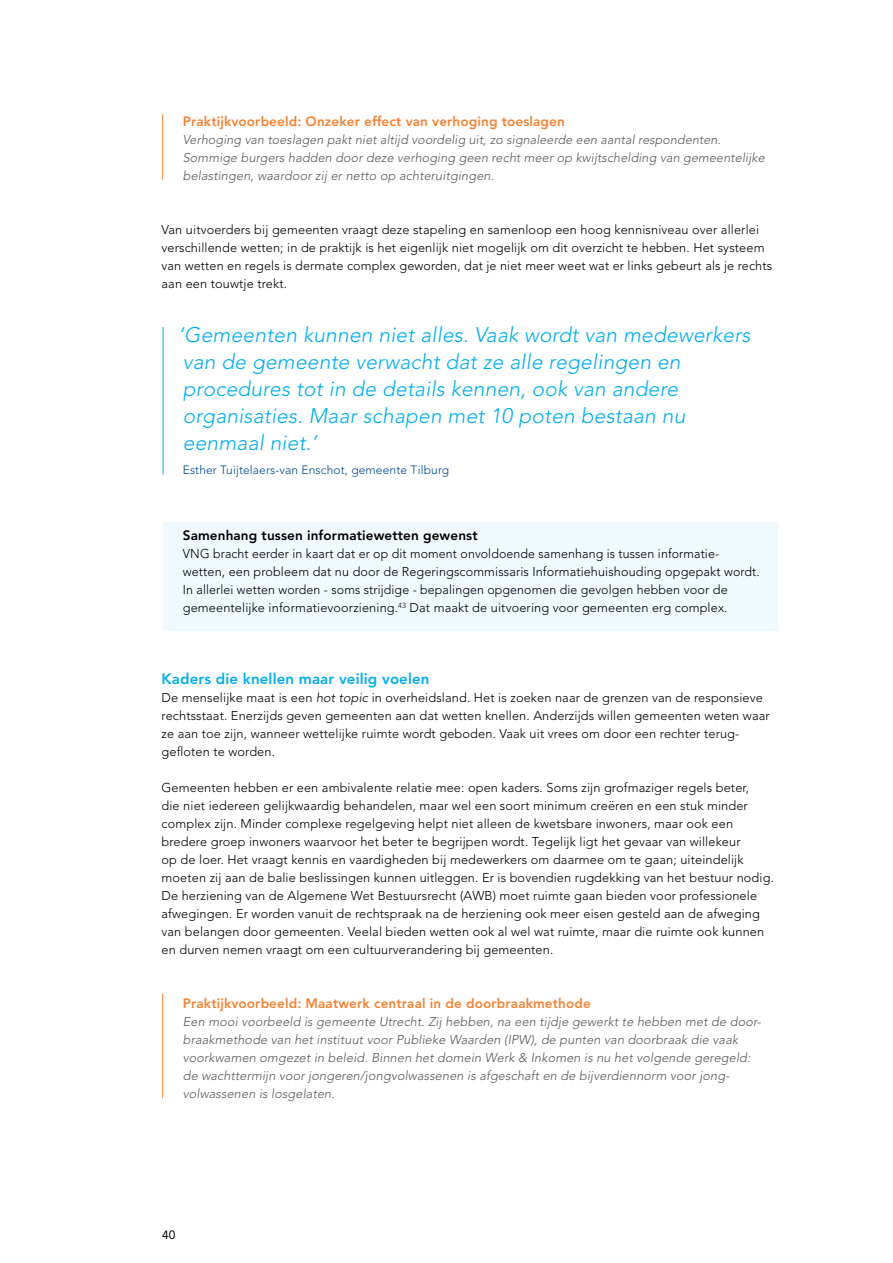
<style>
.page{position:relative;width:893px;height:1263px;background:#fff}
.page>*{position:absolute;margin:0;border:0;box-sizing:border-box;transform-origin:0 0}
.t1{font:italic 300 21px/27px "Avenir LT Std";letter-spacing:.01em;color:#00aeef}
._2__paragraaf___sub{font:800 15px "Avenir LT Std";letter-spacing:.01em;color:#00aeef}
._2__praktijkvoorbeeld___kop{font:800 13.5px "Avenir LT Std";letter-spacing:.01em;color:#f58232}
._2__praktijkvoorbeeld___kop-2{font:800 13.5px "Avenir LT Std";letter-spacing:.01em;color:#000}
.Body{font:300 12.75px/18px "Avenir LT Std";letter-spacing:.01em;color:#000}
.body_praktijkvoorbeeld{font:italic 300 12.75px/18px "Avenir LT Std";letter-spacing:.01em;color:#58595b}
.body_praktijkvoorbeeld-2{font:300 12.75px/18px "Avenir LT Std";letter-spacing:.01em;color:#000}
.Qoute_eigenaar{font:300 12px "Avenir LT Std";letter-spacing:.01em;color:#004a8f}
.t2{font:12px "Avenir LT Std";color:#000}
.s1{font-style:italic}
</style>
<div class="page">
<div style="left:163px;top:522px;width:615px;height:108px;background:#eff9fe"></div>
<hr style="left:163px;top:327px;width:1px;height:148px;background:#00aeef">
<hr style="left:162px;top:114px;width:1px;height:66px;background:#f58232">
<hr style="left:162px;top:993px;width:1px;height:105px;background:#f58232">
<p class="_2__praktijkvoorbeeld___kop" style="left:183px;top:113px;width:384px">Praktijkvoorbeeld: Onzeker effect van verhoging toeslagen</p>
<p class="body_praktijkvoorbeeld" style="left:183px;top:131px;width:583px">Verhoging van toeslagen pakt niet altijd voordelig uit, zo signaleerde een aantal respondenten.<br>Sommige burgers hadden door deze verhoging geen recht meer op kwijtschelding van gemeentelijke</p>
<p class="body_praktijkvoorbeeld" style="left:183px;top:167px;width:313px">belastingen, waardoor zij er netto op achteruitgingen.</p>
<p class="Body" style="left:162px;top:221px;width:612px">Van uitvoerders bij gemeenten vraagt deze stapeling en samenloop een hoog kennisniveau over allerlei verschillende wetten; in de praktijk is het eigenlijk niet mogelijk om dit overzicht te hebben. Het systeem van wetten en regels is dermate complex geworden, dat je niet meer weet wat er links gebeurt als je rechts</p>
<p class="Body" style="left:162px;top:275px;width:127px">aan een touwtje trekt.</p>
<p class="t1" style="left:179px;top:322px;width:573px">‘Gemeenten kunnen niet alles. Vaak wordt van medewerkers van de gemeente verwacht dat ze alle regelingen en procedures tot in de details kennen, ook van andere organisaties. Maar schapen met 10 poten bestaan nu eenmaal niet.’</p>
<p class="Qoute_eigenaar" style="left:183px;top:463px;width:268px">Esther Tuijtelaers-van Enschot, gemeente Tilburg</p>
<p class="_2__praktijkvoorbeeld___kop-2" style="left:183px;top:527px;width:296px">Samenhang tussen informatiewetten gewenst</p>
<p class="body_praktijkvoorbeeld-2" style="left:183px;top:545px;width:538px">VNG bracht eerder in kaart dat er op dit moment onvoldoende samenhang is tussen informatie-</p>
<p class="body_praktijkvoorbeeld-2" style="left:183px;top:563px;width:578px">wetten, een probleem dat nu door de Regeringscommissaris Informatiehuishouding opgepakt wordt.<br>In allerlei wetten worden - soms strijdige - bepalingen opgenomen die gevolgen hebben voor de gemeentelijke informatievoorziening.<sup>43</sup> Dat maakt de uitvoering voor gemeenten erg complex.</p>
<p class="_2__paragraaf___sub" style="left:162px;top:670px;width:269px">Kaders die knellen maar veilig voelen</p>
<p class="Body" style="left:162px;top:689px;width:610px">De menselijke maat is een <span class="s1">hot topic</span> in overheidsland. Het is zoeken naar de grenzen van de responsieve rechtsstaat. Enerzijds geven gemeenten aan dat wetten knellen. Anderzijds willen gemeenten weten waar</p>
<p class="Body" style="left:162px;top:725px;width:579px">ze aan toe zijn, wanneer wettelijke ruimte wordt geboden. Vaak uit vrees om door een rechter terug&shy;gefloten te worden.</p>
<p class="Body" style="left:162px;top:779px;width:614px">Gemeenten hebben er een ambivalente relatie mee: open kaders. Soms zijn grofmaziger regels beter,<br>die niet iedereen gelijkwaardig behandelen, maar wel een soort minimum creëren en een stuk minder complex zijn. Minder complexe regelgeving helpt niet alleen de kwetsbare inwoners, maar ook een bredere groep inwoners waarvoor het beter te begrijpen wordt. Tegelijk ligt het gevaar van willekeur<br>op de loer. Het vraagt kennis en vaardigheden bij medewerkers om daarmee om te gaan; uiteindelijk moeten zij aan de balie beslissingen kunnen uitleggen. Er is bovendien rugdekking van het bestuur nodig.<br>De herziening van de Algemene Wet Bestuursrecht (AWB) moet ruimte gaan bieden voor professionele afwegingen. Er worden vanuit de rechtspraak na de herziening ook meer eisen gesteld aan de afweging van belangen door gemeenten. Veelal bieden wetten ook al wel wat ruimte, maar die ruimte ook kunnen en durven nemen vraagt om een cultuurverandering bij gemeenten.</p>
<p class="_2__praktijkvoorbeeld___kop" style="left:183px;top:995px;width:410px">Praktijkvoorbeeld: Maatwerk centraal in de doorbraakmethode</p>
<p class="body_praktijkvoorbeeld" style="left:183px;top:1013px;width:580px">Een mooi voorbeeld is gemeente Utrecht. Zij hebben, na een tijdje gewerkt te hebben met de door-</p>
<p class="body_praktijkvoorbeeld" style="left:183px;top:1031px;width:557px">braakmethode van het instituut voor Publieke Waarden (IPW), de punten van doorbraak die vaak</p>
<p class="body_praktijkvoorbeeld" style="left:183px;top:1049px;width:569px">voorkwamen omgezet in beleid. Binnen het domein Werk &amp; Inkomen is nu het volgende geregeld: de wachttermijn voor jongeren/jongvolwassenen is afgeschaft en de bijverdiennorm voor jong&shy;volwassenen is losgelaten.</p>
<p class="t2" style="left:162px;top:1227px;width:15px">40</p>
</div>
